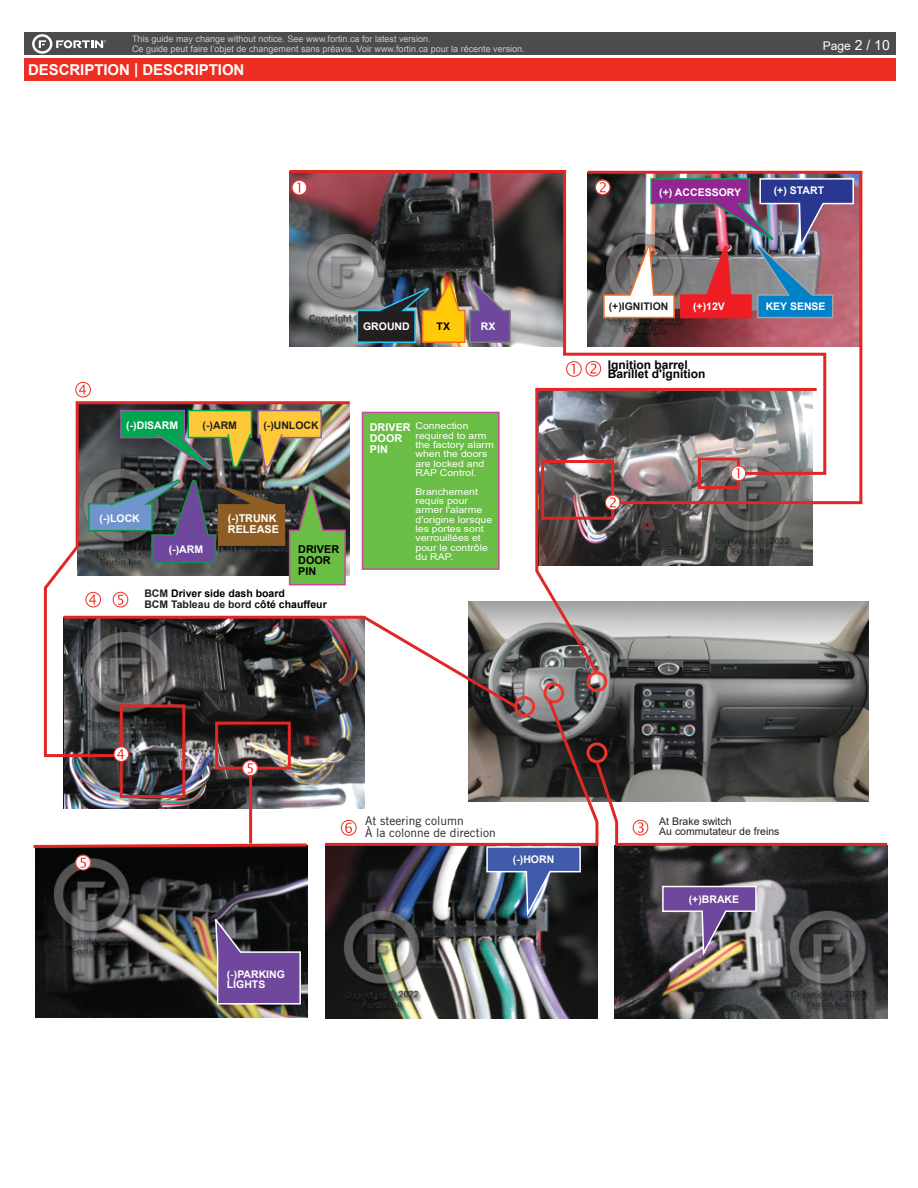
<style>
.page{position:relative;width:918px;height:1188px;background:#fff}
.page>*{position:absolute;margin:0;border:0;box-sizing:border-box;transform-origin:0 0}
.t1{font:700 15px "Arial";letter-spacing:-.005em;color:#fff}
.t2{font:12px/12px "Trade Gothic LT Std";color:#231f20}
.t3{font:700 12px/9px "Arial";color:#000001}
.t4{font:12px "Arial";color:#fff}
.t5{font:700 10.8px/10.8px "Arial";color:#fff}
.t6{font:700 10.8px/10.8px "Arial";color:#000001}
.t7{font:700 10.5px/10.5px "Arial";color:#fff}
.t8{font:700 10.5px/10.5px "Arial";color:#000001}
.t9{font:10.5px/10.2px "Arial";color:#231f20}
.t10{font:700 10.5px "Arial";color:#231f20}
.t11{font:9.3px/9.3px "Arial";color:#fff;scale:1.13 1}
.t12{font:9px/9.8px "Arial";color:#c7c8ca}
.s1{color:#231f20}
.s2{font-size:13.95px}
.s3{font-weight:400}
</style>
<div class="page">
<div style="left:24px;top:33px;width:872px;height:22px;background:#4b4c4d"></div>
<div style="left:24px;top:58px;width:872px;height:23px;background:#ee2e22"></div>
<svg style="left:32px;top:34px;width:74px;height:20px"></svg>
<img style="left:36px;top:849px;width:271px;height:169px">
<svg style="left:215px;top:918px;width:87px;height:87px;background:#5e4778"></svg>
<img style="left:468px;top:601px;width:401px;height:96px">
<svg style="left:534px;top:476px;width:286px;height:201px"></svg>
<div style="left:587px;top:671px;width:20px;height:21px;border:3px solid #ee3529;border-radius:50%"></div>
<div style="left:514px;top:696px;width:21px;height:21px;border:3px solid #ee3529;border-radius:50%"></div>
<img style="left:63px;top:759px;width:259px;height:49px">
<svg style="left:353px;top:614px;width:167px;height:83px"></svg>
<div style="left:362px;top:412px;width:137px;height:157px;background:#6abd45"></div>
<div style="left:362px;top:412px;width:138px;height:158px;border:2px solid #c74b9c"></div>
<div style="left:215px;top:722px;width:76px;height:48px;border:3px solid #e12725"></div>
<svg style="left:33px;top:842px;width:275px;height:7px"></svg>
<hr style="left:249px;top:771px;width:3px;height:73px;background:#e12725">
<div style="left:120px;top:705px;width:65px;height:93px;border:3px solid #e12725"></div>
<svg style="left:43px;top:401px;width:310px;height:358px"></svg>
<svg style="left:75px;top:382px;width:16px;height:16px"></svg>
<svg style="left:85px;top:592px;width:16px;height:16px"></svg>
<svg style="left:113px;top:746px;width:16px;height:16px"></svg>
<svg style="left:75px;top:855px;width:16px;height:15px"></svg>
<svg style="left:113px;top:592px;width:15px;height:15px"></svg>
<svg style="left:242px;top:760px;width:16px;height:16px"></svg>
<div style="left:89px;top:504px;width:63px;height:27px;background:#7095cd"></div>
<div style="left:88px;top:503px;width:65px;height:28px;border:2px solid #159245"></div>
<div style="left:258px;top:411px;width:63px;height:27px;background:#fec939"></div>
<div style="left:257px;top:410px;width:65px;height:28px;border:2px solid #945ba5"></div>
<svg style="left:258px;top:432px;width:26px;height:37px"></svg>
<div style="left:121px;top:411px;width:63px;height:27px;background:#00a54f"></div>
<div style="left:120px;top:410px;width:65px;height:28px;border:2px solid #945ba5"></div>
<svg style="left:154px;top:432px;width:59px;height:38px;background:#426258"></svg>
<div style="left:188px;top:411px;width:64px;height:27px;background:#fec939"></div>
<div style="left:188px;top:410px;width:64px;height:28px;border:2px solid #00a54f"></div>
<svg style="left:226px;top:432px;width:26px;height:37px"></svg>
<div style="left:152px;top:535px;width:63px;height:27px;background:#6f479c"></div>
<div style="left:151px;top:534px;width:65px;height:29px;border:2px solid #159245"></div>
<svg style="left:108px;top:479px;width:102px;height:59px"></svg>
<div style="left:541px;top:460px;width:73px;height:60px;border:3px solid #e12725"></div>
<svg style="left:605px;top:506px;width:16px;height:5px"></svg>
<img style="left:287px;top:170px;width:298px;height:306px">
<img style="left:585px;top:170px;width:278px;height:336px">
<img style="left:356px;top:281px;width:156px;height:63px">
<img style="left:595px;top:177px;width:260px;height:142px">
<svg style="left:217px;top:484px;width:130px;height:102px;background:#666d43"></svg>
<img style="left:615px;top:959px;width:272px;height:59px">
<div style="left:543px;top:683px;width:21px;height:20px;border:3px solid #ee3529;border-radius:50%"></div>
<img style="left:325px;top:959px;width:272px;height:59px">
<img style="left:322px;top:697px;width:566px;height:262px">
<p class="t12" style="left:132px;top:34px;width:394px">This guide may change without notice. See www.fortin.ca for latest version.<br>Ce guide peut faire l’objet de changement sans préavis. Voir www.fortin.ca pour la récente version.</p>
<h1 class="t1" style="left:28px;top:59px;width:218px">DESCRIPTION | DESCRIPTION</h1>
<p class="t7" style="left:363px;top:321px;width:48px">GROUND</p>
<p class="t8" style="left:437px;top:321px;width:15px">TX</p>
<p class="t7" style="left:481px;top:321px;width:16px">RX</p>
<p class="t7" style="left:126px;top:420px;width:53px">(-)DISARM</p>
<p class="t10" style="left:203px;top:418px;width:36px">(-)ARM</p>
<p class="t10" style="left:263px;top:418px;width:57px">(-)UNLOCK</p>
<p class="t7" style="left:100px;top:513px;width:42px">(-)LOCK</p>
<p class="t7" style="left:169px;top:545px;width:36px">(-)ARM</p>
<p class="t5" style="left:228px;top:513px;width:53px">(-)TRUNK<br>RELEASE</p>
<p class="t6" style="left:298px;top:544px;width:42px">DRIVER<br>DOOR<br>PIN</p>
<p class="t8" style="left:144px;top:589px;width:184px"><span class="s1">BCM</span> Driver side dash board<br><span class="s1">BCM Tableau de bord c</span>ôté chauffeur</p>
<p class="t5" style="left:370px;top:422px;width:42px">DRIVER<br>DOOR<br>PIN</p>
<p class="t11" style="left:416px;top:421px;width:71px">Connection required to arm the factory alarm when the doors are locked and<br>RAP Control.</p>
<p class="t11" style="left:416px;top:487px;width:69px">Branchement requis pour armer l'alarme d'origine lorsque les portes sont verrouillées et pour le contrôle du RAP.</p>
<p class="t4" style="left:823px;top:38px;width:69px">Page <span class="s2">2 / 10</span></p>
<p class="t7" style="left:659px;top:187px;width:83px">(+) ACCESSORY</p>
<p class="t7" style="left:774px;top:185px;width:52px">(+) START</p>
<p class="t10" style="left:609px;top:299px;width:61px">(+)IGNITION</p>
<p class="t7" style="left:693px;top:301px;width:33px">(+)12V</p>
<p class="t7" style="left:766px;top:301px;width:61px">KEY SENSE</p>
<p class="t3" style="left:608px;top:360px;width:99px">Ignition barrel<br>Barillet d'ignition</p>
<p class="t7" style="left:227px;top:969px;width:60px">(<span class="s3">-</span>)PARKING<br>LIGHTS</p>
<p class="t2" style="left:365px;top:815px;width:132px">At steering column<br>À la colonne de direction</p>
<p class="t7" style="left:513px;top:854px;width:43px">(-)HORN</p>
<p class="t9" style="left:659px;top:816px;width:122px">At Brake switch<br>Au commutateur de freins</p>
<p class="t7" style="left:689px;top:894px;width:52px">(+)BRAKE</p>
</div>
